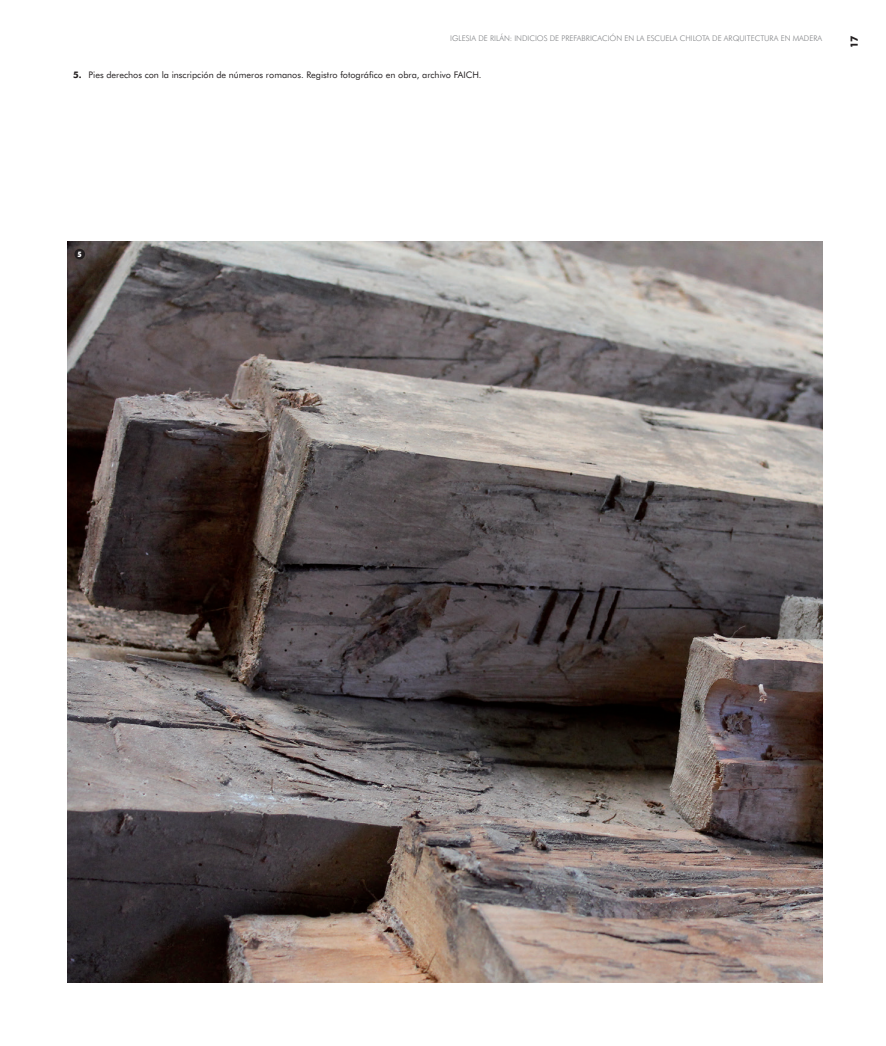
<style>
.page{position:relative;width:886px;height:1046px;background:#fff}
.page>*{position:absolute;margin:0;border:0;box-sizing:border-box;transform-origin:0 0}
.t1{font:700 10px "Futura BT";color:#231f20}
.IMÁGENES_Lecturas{font:9px "Futura BT";color:#231f20}
.CABEZAL_Artículos{font:300 7.75px "Futura BT";color:#808285}
.IMÁGENES_Número_en_c{font:900 condensed 7.5px "Futura BT";color:#fff}
.s1{font-weight:700}
</style>
<div class="page">
<img style="left:67px;top:242px;width:755px;height:739px">
<div style="left:74px;top:249px;width:11px;height:10px;background:#231f20;border-radius:50%"></div>
<p class="CABEZAL_Artículos" style="left:450px;top:34px;width:373px">IGLESIA DE RILÁN: INDICIOS DE PREFABRICACIÓN EN LA ESCUELA CHILOTA DE ARQUITECTURA EN MADERA</p>
<p class="IMÁGENES_Lecturas" style="left:73px;top:69px;width:410px"><span class="s1">5.</span> Pies derechos con la inscripción de números romanos. Registro fotográfico en obra, archivo FAICH.</p>
<p class="t1" style="left:848px;top:48px;width:14px;rotate:-90deg">17</p>
<p class="IMÁGENES_Número_en_c" style="left:78px;top:250px;width:5px">5</p>
</div>
